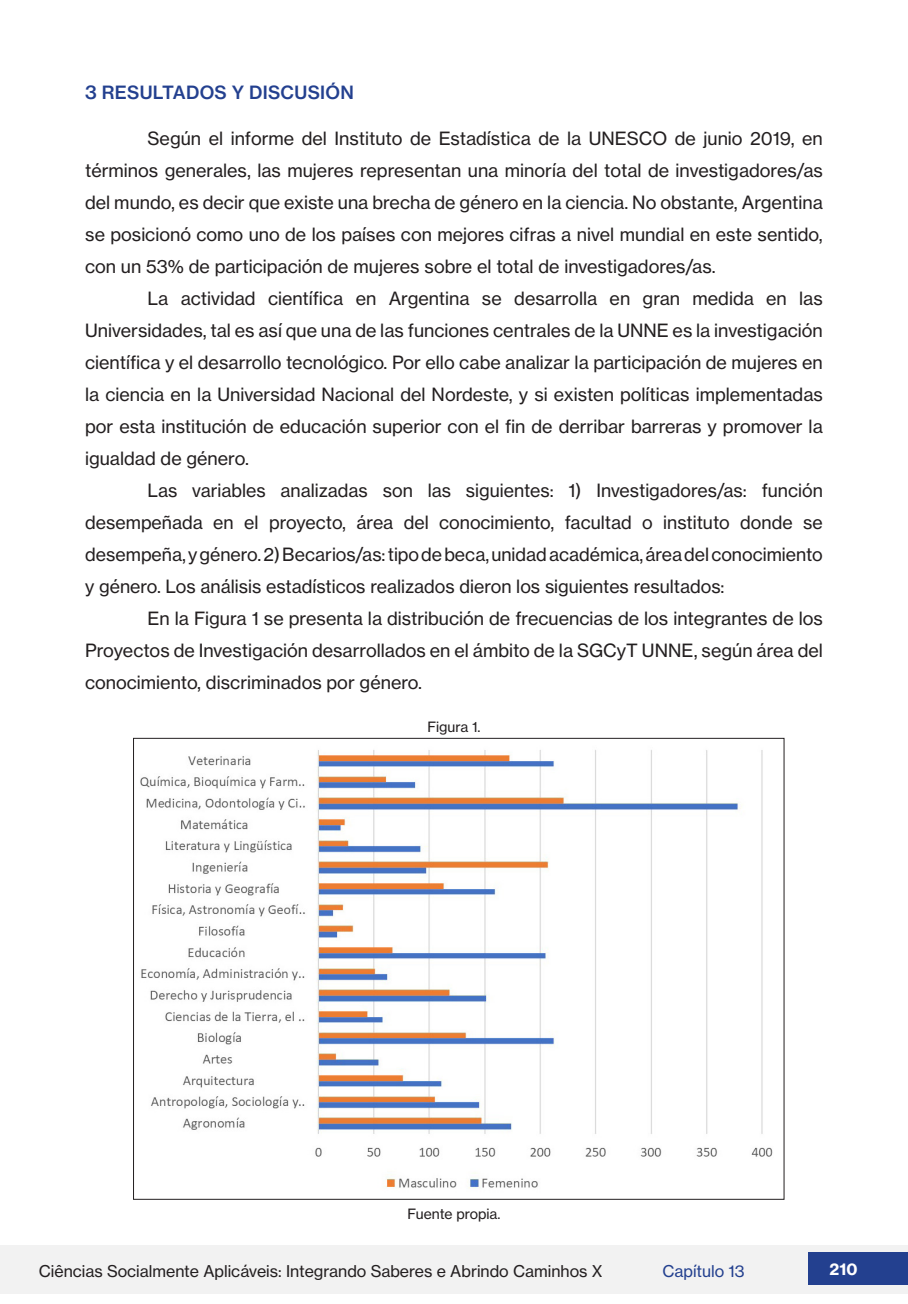
<style>
.page{position:relative;width:908px;height:1304px;background:#fff}
.page>*{position:absolute;margin:0;border:0;box-sizing:border-box;transform-origin:0 0}
.CORPO_DO_TEXTO_ATUAL{font:18px/32px "N Haas Grotesk TX Pro 55 Rg";color:#231f20;text-align:justify}
.TÍTULOS_DO_CORPO_DO_TEXTO-_INTRODUÇÃO_ET{font:18px "N Haas Grotesk TX Pro 65 Md";letter-spacing:.015em;color:#23408f}
.t1{font:16px "N Haas Grotesk TX Pro 55 Rg";color:#231f20}
.t2{font:16px "N Haas Grotesk TX Pro 55 Rg";color:#23408f}
.t3{font:16px "N Haas Grotesk TX Pro 75 Bd";color:#fff}
.LEGENDAS_DE_TABELAS_E_IMAGENS{font:14px "N Haas Grotesk TX Pro 55 Rg";color:#231f20}
</style>
<div class="page">
<div style="left:0;top:1245px;width:907px;height:49px;background:#f2f2f2"></div>
<div style="left:808px;top:1252px;width:99px;height:33px;background:#23408f"></div>
<img style="left:140px;top:750px;width:633px;height:438px">
<p class="TÍTULOS_DO_CORPO_DO_TEXTO-_INTRODUÇÃO_ET" style="left:85px;top:81px;width:270px">3 RESULTADOS Y DISCUSIÓN</p>
<p class="CORPO_DO_TEXTO_ATUAL" style="left:85px;top:123px;width:739px;text-indent:62px">Según el informe del Instituto de Estadística de la UNESCO de junio 2019, en términos generales, las mujeres representan una minoría del total de investigadores/as del mundo, es decir que existe una brecha de género en la ciencia. No obstante, Argentina se posicionó como uno de los países con mejores cifras a nivel mundial en este sentido, con un 53% de participación de mujeres sobre el total de investigadores/as.</p>
<p class="CORPO_DO_TEXTO_ATUAL" style="left:85px;top:283px;width:739px;text-indent:62px">La actividad científica en Argentina se desarrolla en gran medida en las Universidades, tal es así que una de las funciones centrales de la UNNE es la investigación científica y el desarrollo tecnológico. Por ello cabe analizar la participación de mujeres en la ciencia en la Universidad Nacional del Nordeste, y si existen políticas implementadas por esta institución de educación superior con el fin de derribar barreras y promover la igualdad de género.</p>
<p class="CORPO_DO_TEXTO_ATUAL" style="left:85px;top:475px;width:739px;text-indent:62px">Las variables analizadas son las siguientes: 1) Investigadores/as: función desempeñada en el proyecto, área del conocimiento, facultad o instituto donde se desempeña, y género. 2) Becarios/as: tipo de beca, unidad académica, área del conocimiento y género. Los análisis estadísticos realizados dieron los siguientes resultados:</p>
<p class="CORPO_DO_TEXTO_ATUAL" style="left:85px;top:603px;width:739px;text-indent:62px">En la Figura 1 se presenta la distribución de frecuencias de los integrantes de los Proyectos de Investigación desarrollados en el ámbito de la SGCyT UNNE, según área del conocimiento, discriminados por género.</p>
<p class="LEGENDAS_DE_TABELAS_E_IMAGENS" style="left:427px;top:718px;width:55px">Figura 1.</p>
<p class="LEGENDAS_DE_TABELAS_E_IMAGENS" style="left:407px;top:1205px;width:94px">Fuente propia.</p>
<p class="t1" style="left:39px;top:1261px;width:565px">Ciências Socialmente Aplicáveis: Integrando Saberes e Abrindo Caminhos X</p>
<p class="t2" style="left:662px;top:1261px;width:84px">Capítulo 13</p>
<p class="t3" style="left:829px;top:1259px;width:29px">210</p>
</div>
